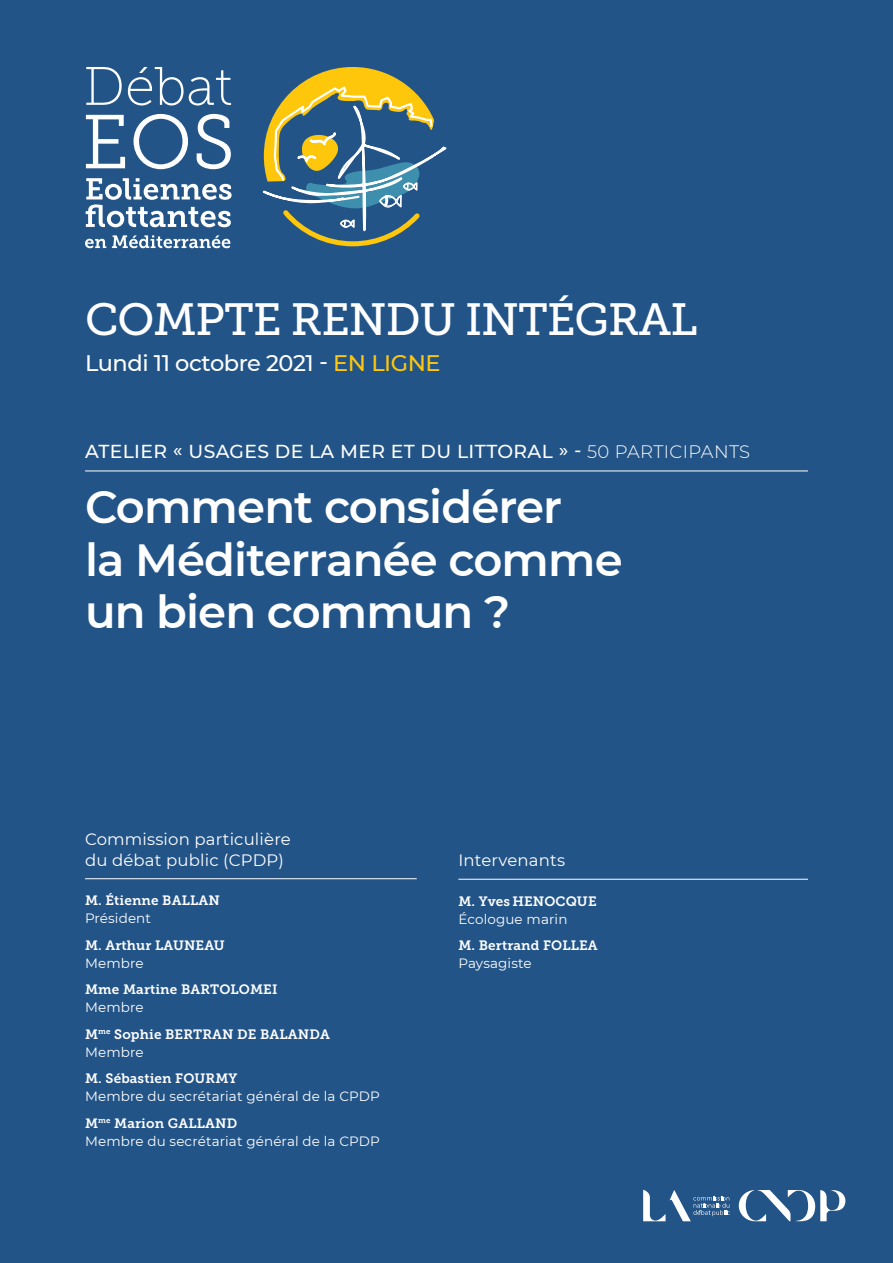
<style>
.page{position:relative;width:893px;height:1263px;background:#235488}
.page>*{position:absolute;margin:0;border:0;box-sizing:border-box;transform-origin:0 0}
.t1{font:600 45px/52.5px "Montserrat";letter-spacing:-.02em;color:#fff}
.t2{font:45px "Museo Slab 500";letter-spacing:-.02em;color:#fff}
.t3{font:500 22.5px "Montserrat";letter-spacing:-.02em;color:#fff}
.t4{font:500 18.75px "Montserrat";letter-spacing:.02em;color:#fff}
.groupe{font:16.5px/21px "Montserrat";letter-spacing:.01em;color:#fff}
.prénom_nom{font:13.5px "Museo Slab 700";letter-spacing:.01em;color:#fff}
.fonction{font:13.5px "Montserrat";letter-spacing:.01em;color:#fff}
.s1{color:#fec70c}
.s2{font-weight:300;font-size:18px}
</style>
<div class="page">
<svg style="left:739px;top:1190px;width:107px;height:31px"></svg>
<svg style="left:643px;top:1190px;width:87px;height:31px"></svg>
<svg style="left:262px;top:67px;width:185px;height:180px"></svg>
<svg style="left:86px;top:178px;width:146px;height:49px"></svg>
<svg style="left:85px;top:239px;width:21px;height:9px"></svg>
<svg style="left:112px;top:235px;width:118px;height:13px"></svg>
<svg style="left:86px;top:67px;width:36px;height:38px"></svg>
<svg style="left:128px;top:67px;width:103px;height:38px"></svg>
<svg style="left:86px;top:115px;width:39px;height:53px"></svg>
<svg style="left:134px;top:114px;width:54px;height:55px"></svg>
<svg style="left:197px;top:114px;width:34px;height:55px"></svg>
<hr style="left:85px;top:471px;width:723px;height:1px;background:#fff">
<hr style="left:85px;top:878px;width:332px;height:1px;background:#fff">
<hr style="left:458px;top:879px;width:350px;height:1px;background:#fff">
<p class="t2" style="left:85px;top:295px;width:614px">COMPTE RENDU INTÉGRAL</p>
<p class="t3" style="left:85px;top:348px;width:357px">Lundi 11 octobre 2021 - <span class="s1">EN LIGNE</span></p>
<p class="t4" style="left:85px;top:438px;width:667px">ATELIER « USAGES DE LA MER ET DU LITTORAL » - <span class="s2">50 PARTICIPANTS</span></p>
<p class="t1" style="left:85px;top:479px;width:539px">Comment considérer<br>la Méditerranée comme un bien commun ?</p>
<p class="groupe" style="left:85px;top:828px;width:207px">Commission particulière du débat public (CPDP)</p>
<p class="prénom_nom" style="left:85px;top:893px;width:136px">M. Étienne BALLAN</p>
<p class="fonction" style="left:85px;top:909px;width:68px">Président</p>
<p class="prénom_nom" style="left:85px;top:937px;width:141px">M. Arthur LAUNEAU</p>
<p class="fonction" style="left:85px;top:953px;width:60px">Membre</p>
<p class="prénom_nom" style="left:85px;top:982px;width:194px">Mme Martine BARTOLOMEI</p>
<p class="fonction" style="left:85px;top:998px;width:60px">Membre</p>
<p class="prénom_nom" style="left:85px;top:1026px;width:246px">M<sup>me</sup> Sophie BERTRAN DE BALANDA</p>
<p class="fonction" style="left:85px;top:1042px;width:60px">Membre</p>
<p class="prénom_nom" style="left:85px;top:1071px;width:154px">M. Sébastien FOURMY</p>
<p class="fonction" style="left:85px;top:1087px;width:296px">Membre du secrétariat général de la CPDP</p>
<p class="prénom_nom" style="left:85px;top:1115px;width:154px">M<sup>me</sup> Marion GALLAND</p>
<p class="fonction" style="left:85px;top:1131px;width:296px">Membre du secrétariat général de la CPDP</p>
<p class="groupe" style="left:458px;top:849px;width:108px">Intervenants</p>
<p class="prénom_nom" style="left:458px;top:893px;width:140px">M. Yves HENOCQUE</p>
<p class="fonction" style="left:458px;top:909px;width:111px">Écologue marin</p>
<p class="prénom_nom" style="left:458px;top:938px;width:141px">M. Bertrand FOLLEA</p>
<p class="fonction" style="left:458px;top:954px;width:75px">Paysagiste</p>
</div>
